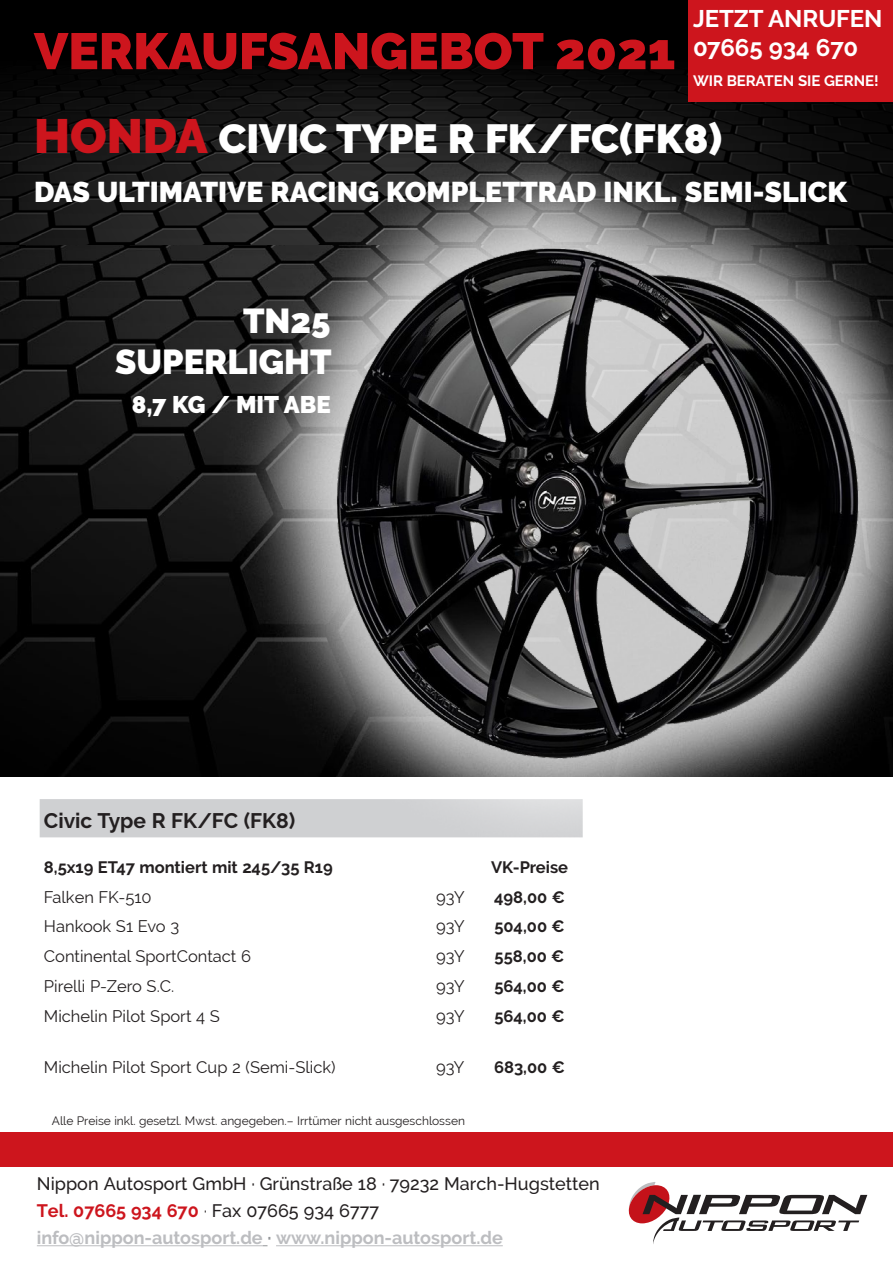
<style>
.page{position:relative;width:893px;height:1263px;background:#fff}
.page>*{position:absolute;margin:0;border:0;box-sizing:border-box;transform-origin:0 0}
.t1{font:900 51px "Raleway";color:#cd151d}
.t2{font:900 40.5px "Raleway";color:#fff}
.t3{font:900 34.5px/41.4px "Raleway";color:#fff;text-align:right}
.t4{font:900 28.5px "Raleway";color:#fff}
.t5{font:700 24px/28.8px "Raleway";letter-spacing:-.005em;color:#fff}
.t6{font:900 24px "Raleway";color:#fff}
.t7{font:700 21px "Raleway";color:#231f20}
.t8{font:500 18px/27px "Raleway";color:#231f20}
.t9{font:16.5px "Raleway";color:#231f20}
.t10{font:700 16.5px "Raleway";color:#231f20}
.t11{font:700 15px "Raleway";letter-spacing:-.005em;color:#fff}
.t12{font:12px "Raleway";color:#231f20}
.s1{font-size:48px;color:#cd151d}
.s2{font-weight:700;color:#cd151d}
.s3{font-weight:400}
.s4{font-weight:700;color:#bcbdc0}
.s5{font-weight:700;color:#939598}
</style>
<div class="page">
<img style="left:0;top:244px;width:218px;height:532px">
<img style="left:0;top:0;width:893px;height:244px">
<svg style="left:629px;top:1182px;width:238px;height:62px"></svg>
<div style="left:0;top:1132px;width:893px;height:34px;background:#cd151d"></div>
<div style="left:40px;top:799px;width:178px;height:38px;background:#cfd0d2"></div>
<div style="left:689px;top:0;width:204px;height:102px;background:#cd151d"></div>
<hr style="left:37px;top:1245px;width:226px;height:1px;background:#bcbdc0">
<hr style="left:276px;top:1245px;width:227px;height:1px;background:#bcbdc0">
<div style="left:218px;top:132px;width:675px;height:730px;background:#fff;opacity:.8"></div>
<img style="left:320px;top:234px;width:567px;height:538px">
<h1 class="t1" style="left:34px;top:22px;width:643px">VERKAUFSANGEBOT 2021</h1>
<h3 class="t5" style="left:693px;top:5px;width:191px">JETZT ANRUFEN<br>07665 934 670</h3>
<p class="t11" style="left:693px;top:72px;width:187px">WIR BERATEN SIE GERNE!</p>
<h2 class="t2" style="left:34px;top:115px;width:690px"><span class="s1">HONDA</span> CIVIC TYPE R FK/FC(FK8)</h2>
<h3 class="t4" style="left:34px;top:176px;width:815px">DAS ULTIMATIVE RACING KOMPLETTRAD INKL. SEMI-SLICK</h3>
<h3 class="t3" style="left:115px;top:300px;width:218px">TN25<br>SUPERLIGHT</h3>
<h3 class="t6" style="left:132px;top:390px;width:200px">8,7 KG / MIT ABE</h3>
<p class="t7" style="left:44px;top:809px;width:253px">Civic Type R FK/FC (FK8)</p>
<p class="t10" style="left:44px;top:857px;width:290px">8,5x19 ET47 montiert mit 245/35 R19</p>
<p class="t10" style="left:491px;top:857px;width:79px">VK-Preise</p>
<p class="t9" style="left:44px;top:887px;width:109px">Falken FK-510</p>
<p class="t9" style="left:436px;top:887px;width:30px">93Y</p>
<p class="t10" style="left:494px;top:887px;width:72px">498,00 €</p>
<p class="t9" style="left:44px;top:917px;width:137px">Hankook S1 Evo 3</p>
<p class="t9" style="left:436px;top:917px;width:30px">93Y</p>
<p class="t10" style="left:494px;top:917px;width:72px">504,00 €</p>
<p class="t9" style="left:44px;top:947px;width:209px">Continental SportContact 6</p>
<p class="t9" style="left:436px;top:947px;width:30px">93Y</p>
<p class="t10" style="left:495px;top:947px;width:71px">558,00 €</p>
<p class="t9" style="left:44px;top:976px;width:132px">Pirelli P-Zero S.C.</p>
<p class="t9" style="left:436px;top:976px;width:30px">93Y</p>
<p class="t10" style="left:494px;top:977px;width:72px">564,00 €</p>
<p class="t9" style="left:44px;top:1006px;width:178px">Michelin Pilot Sport 4 S</p>
<p class="t9" style="left:436px;top:1006px;width:30px">93Y</p>
<p class="t10" style="left:494px;top:1006px;width:72px">564,00 €</p>
<p class="t9" style="left:44px;top:1057px;width:293px">Michelin Pilot Sport Cup 2 (Semi-Slick)</p>
<p class="t9" style="left:436px;top:1057px;width:30px">93Y</p>
<p class="t10" style="left:494px;top:1057px;width:72px">683,00 €</p>
<p class="t12" style="left:52px;top:1113px;width:415px">Alle Preise inkl. gesetzl. Mwst. angegeben.– Irrtümer nicht ausgeschlossen</p>
<p class="t8" style="left:37px;top:1170px;width:564px">Nippon Autosport GmbH · Grünstraße 18 · 79232 March-Hugstetten<br><span class="s2">Tel. 07665 934 670</span> <span class="s3">·</span> Fax 07665 934 6777 <span class="s4">info@nippon-autosport.de</span> <span class="s5">·</span> <span class="s4">www.nippon-autosport.de</span></p>
</div>
